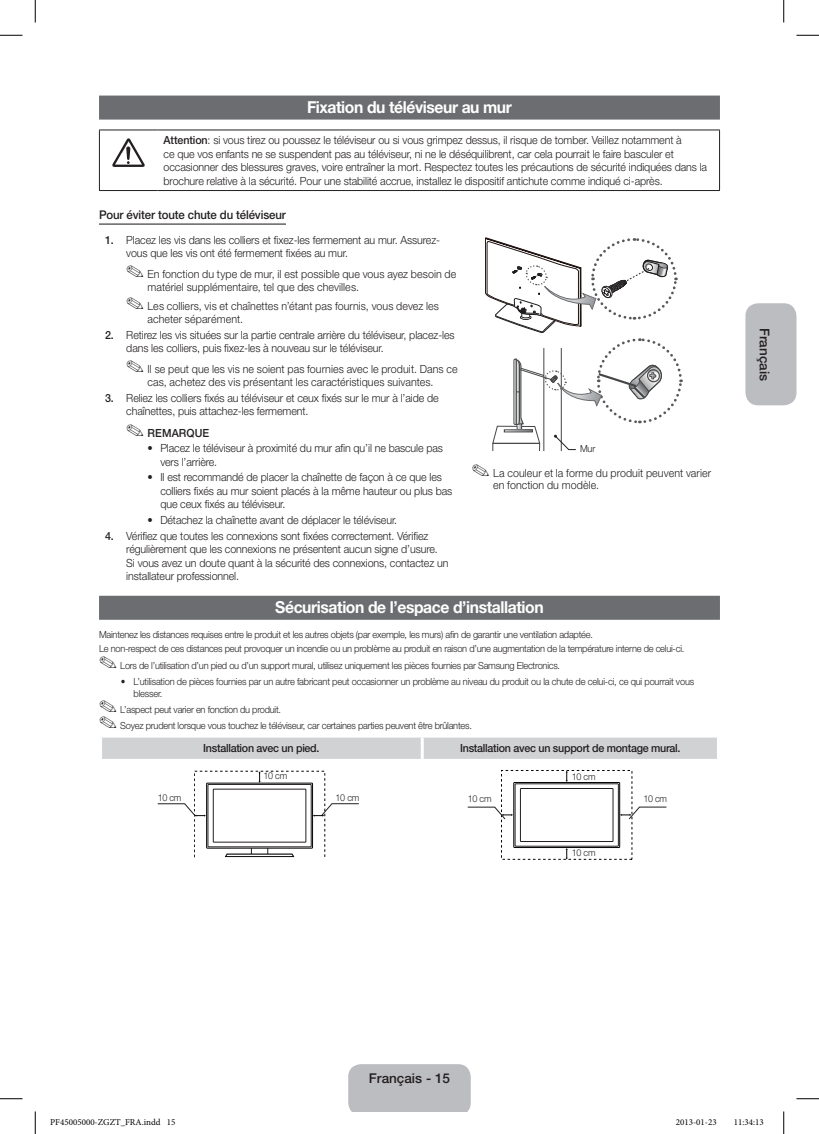
<style>
.page{position:relative;width:819px;height:1134px;background:#fff}
.page>*{position:absolute;margin:0;border:0;box-sizing:border-box;transform-origin:0 0}
.Title_1{font:700 16.5px "Helvetica Neue LT Pro";letter-spacing:-.025em;color:#fff;scale:.95 1}
.Page{font:500 13.5px "Helvetica Neue LT Pro";color:#231f20}
.Body_line{font:500 12px "Helvetica Neue LT Pro";letter-spacing:-.01em;color:#231f20;scale:.95 1}
.Body_0{font:300 11.25px/13.5px "Helvetica Neue LT Pro";letter-spacing:-.01em;color:#231f20;scale:.95 1}
.Body_Num{font:300 11.25px/13.5px "Helvetica Neue LT Pro";letter-spacing:-.01em;color:#231f20;scale:.95 1}
.Body_c{font:500 11.25px "Helvetica Neue LT Pro";letter-spacing:-.025em;color:#231f20;scale:.95 1}
.Body_c-2{font:500 11.25px "Helvetica Neue LT Pro";letter-spacing:.01em;color:#231f20;scale:.95 1}
.Body_ss{font:300 9.75px/12px "Helvetica Neue LT Pro";letter-spacing:-.025em;color:#231f20;scale:.95 1}
.t1{font:300 9.45px "Helvetica Neue LT Pro";letter-spacing:-.025em;color:#231f20;scale:.95 1}
.t2{font:9px "Minion Pro";color:#000}
.s1{font-weight:500}
</style>
<div class="page">
<div style="left:348px;top:1064px;width:123px;height:47px;background:#bcbdc0"></div>
<div style="left:745px;top:303px;width:51px;height:102px;background:#bcbdc0;border-radius:13px"></div>
<div style="left:99px;top:96px;width:621px;height:24px;background:#6c6d70"></div>
<hr style="left:99px;top:223px;width:187px;height:2px;background:#231f20">
<div style="left:99px;top:596px;width:621px;height:24px;background:#6c6d70"></div>
<hr style="left:99px;top:130px;width:59px;height:1px;background:#231f20">
<hr style="left:99px;top:130px;width:1px;height:60px;background:#231f20">
<hr style="left:158px;top:130px;width:562px;height:1px;background:#231f20">
<hr style="left:719px;top:130px;width:1px;height:60px;background:#231f20">
<hr style="left:99px;top:190px;width:59px;height:1px;background:#231f20">
<hr style="left:158px;top:190px;width:562px;height:1px;background:#231f20">
<svg style="left:112px;top:138px;width:33px;height:29px"></svg>
<svg style="left:485px;top:237px;width:198px;height:214px"></svg>
<div style="left:102px;top:737px;width:615px;height:22px;background:#d1d2d4"></div>
<hr style="left:421px;top:737px;width:3px;height:22px;background:#fff">
<svg style="left:157px;top:771px;width:202px;height:87px"></svg>
<svg style="left:467px;top:770px;width:200px;height:89px"></svg>
<svg style="left:0;top:35px;width:22px;height:1px"></svg>
<svg style="left:796px;top:35px;width:23px;height:1px"></svg>
<svg style="left:0;top:1098px;width:22px;height:1px"></svg>
<svg style="left:796px;top:1098px;width:23px;height:1px"></svg>
<svg style="left:35px;top:0;width:1px;height:22px"></svg>
<svg style="left:35px;top:1111px;width:1px;height:23px"></svg>
<svg style="left:783px;top:0;width:1px;height:22px"></svg>
<svg style="left:783px;top:1111px;width:1px;height:23px"></svg>
<p class="Title_1" style="left:307px;top:96px;width:217px">Fixation du téléviseur au mur</p>
<p class="Body_0" style="left:164px;top:133px;width:574px"><span class="s1">Attention</span>: si vous tirez ou poussez le téléviseur ou si vous grimpez dessus, il risque de tomber. Veillez notamment à<br>ce que vos enfants ne se suspendent pas au téléviseur, ni ne le déséquilibrent, car cela pourrait le faire basculer et occasionner des blessures graves, voire entraîner la mort. Respectez toutes les précautions de sécurité indiquées dans la brochure relative à la sécurité. Pour une stabilité accrue, installez le dispositif antichute comme indiqué ci-après.</p>
<p class="Body_line" style="left:99px;top:208px;width:198px">Pour éviter toute chute du téléviseur</p>
<p class="Body_Num" style="left:126px;top:233px;width:332px;text-indent:-21px"><span class="s1">1.</span> Placez les vis dans les colliers et fixez-les fermement au mur. Assurez&shy;vous que les vis ont été fermement fixées au mur.</p>
<p class="Body_0" style="left:148px;top:268px;width:327px;line-height:12.8px;text-indent:-21px">✎ En fonction du type de mur, il est possible que vous ayez besoin de matériel supplémentaire, tel que des chevilles.</p>
<p class="Body_0" style="left:148px;top:300px;width:308px;line-height:12.8px;text-indent:-21px">✎ Les colliers, vis et chaînettes n’étant pas fournis, vous devez les acheter séparément.</p>
<p class="Body_Num" style="left:126px;top:328px;width:347px;text-indent:-21px"><span class="s1">2.</span> Retirez les vis situées sur la partie centrale arrière du téléviseur, placez-les dans les colliers, puis fixez-les à nouveau sur le téléviseur.</p>
<p class="Body_0" style="left:126px;top:363px;width:350px;line-height:12.8px;text-align:center">✎ Il se peut que les vis ne soient pas fournies avec le produit. Dans ce cas, achetez des vis présentant les caractéristiques suivantes.</p>
<p class="Body_Num" style="left:126px;top:391px;width:330px;text-indent:-21px"><span class="s1">3.</span> Reliez les colliers fixés au téléviseur et ceux fixés sur le mur à l’aide de chaînettes, puis attachez-les fermement.</p>
<p class="Body_c-2" style="left:126px;top:426px;width:89px">✎ REMARQUE</p>
<p class="Body_0" style="left:160px;top:441px;width:299px;text-indent:-13px">• Placez le téléviseur à proximité du mur afin qu’il ne bascule pas vers l’arrière.</p>
<p class="Body_0" style="left:160px;top:470px;width:309px;text-indent:-13px">• Il est recommandé de placer la chaînette de façon à ce que les colliers fixés au mur soient placés à la même hauteur ou plus bas que ceux fixés au téléviseur.</p>
<p class="Body_0" style="left:148px;top:513px;width:264px">• Détachez la chaînette avant de déplacer le téléviseur.</p>
<p class="Body_Num" style="left:126px;top:528px;width:340px;text-indent:-21px"><span class="s1">4.</span> Vérifiez que toutes les connexions sont fixées correctement. Vérifiez régulièrement que les connexions ne présentent aucun signe d’usure.<br>Si vous avez un doute quant à la sécurité des connexions, contactez un installateur professionnel.</p>
<p class="Body_ss" style="left:580px;top:442px;width:17px">Mur</p>
<p class="Body_0" style="left:493px;top:466px;width:231px;line-height:12.8px;text-indent:-21px">✎ La couleur et la forme du produit peuvent varier en fonction du modèle.</p>
<p class="Title_1" style="left:275px;top:596px;width:284px">Sécurisation de l’espace d’installation</p>
<p class="Body_ss" style="left:99px;top:628px;width:521px">Maintenez les distances requises entre le produit et les autres objets (par exemple, les murs) afin de garantir une ventilation adaptée.</p>
<p class="Body_ss" style="left:99px;top:642px;width:618px">Le non-respect de ces distances peut provoquer un incendie ou un problème au produit en raison d’une augmentation de la température interne de celui-ci.</p>
<p class="Body_ss" style="left:99px;top:659px;width:487px">✎ Lors de l’utilisation d’un pied ou d’un support mural, utilisez uniquement les pièces fournies par Samsung Electronics.</p>
<p class="Body_ss" style="left:134px;top:675px;width:592px;text-indent:-13px">• L’utilisation de pièces fournies par un autre fabricant peut occasionner un problème au niveau du produit ou la chute de celui-ci, ce qui pourrait vous blesser.</p>
<p class="Body_ss" style="left:99px;top:703px;width:193px">✎ L’aspect peut varier en fonction du produit.</p>
<p class="Body_ss" style="left:99px;top:719px;width:394px">✎ Soyez prudent lorsque vous touchez le téléviseur, car certaines parties peuvent être brûlantes.</p>
<p class="Body_c" style="left:203px;top:741px;width:124px">Installation avec un pied.</p>
<p class="Body_c" style="left:460px;top:741px;width:234px">Installation avec un support de montage mural.</p>
<p class="t1" style="left:263px;top:770px;width:26px">10 cm</p>
<p class="t1" style="left:158px;top:792px;width:26px">10 cm</p>
<p class="t1" style="left:335px;top:792px;width:26px">10 cm</p>
<p class="t1" style="left:468px;top:792px;width:26px">10 cm</p>
<p class="t1" style="left:572px;top:771px;width:26px">10 cm</p>
<p class="t1" style="left:572px;top:847px;width:26px">10 cm</p>
<p class="t1" style="left:643px;top:792px;width:26px">10 cm</p>
<p class="Page" style="left:773px;top:328px;width:55px;rotate:90deg">Français</p>
<p class="Page" style="left:369px;top:1069px;width:83px">Français - 15</p>
<p class="t2" style="left:50px;top:1116px;width:127px">PF45005000-ZGZT_FRA.indd 15</p>
<p class="t2" style="left:676px;top:1116px;width:42px">2013-01-23</p>
<p class="t2" style="left:734px;top:1116px;width:32px">11:34:13</p>
</div>
